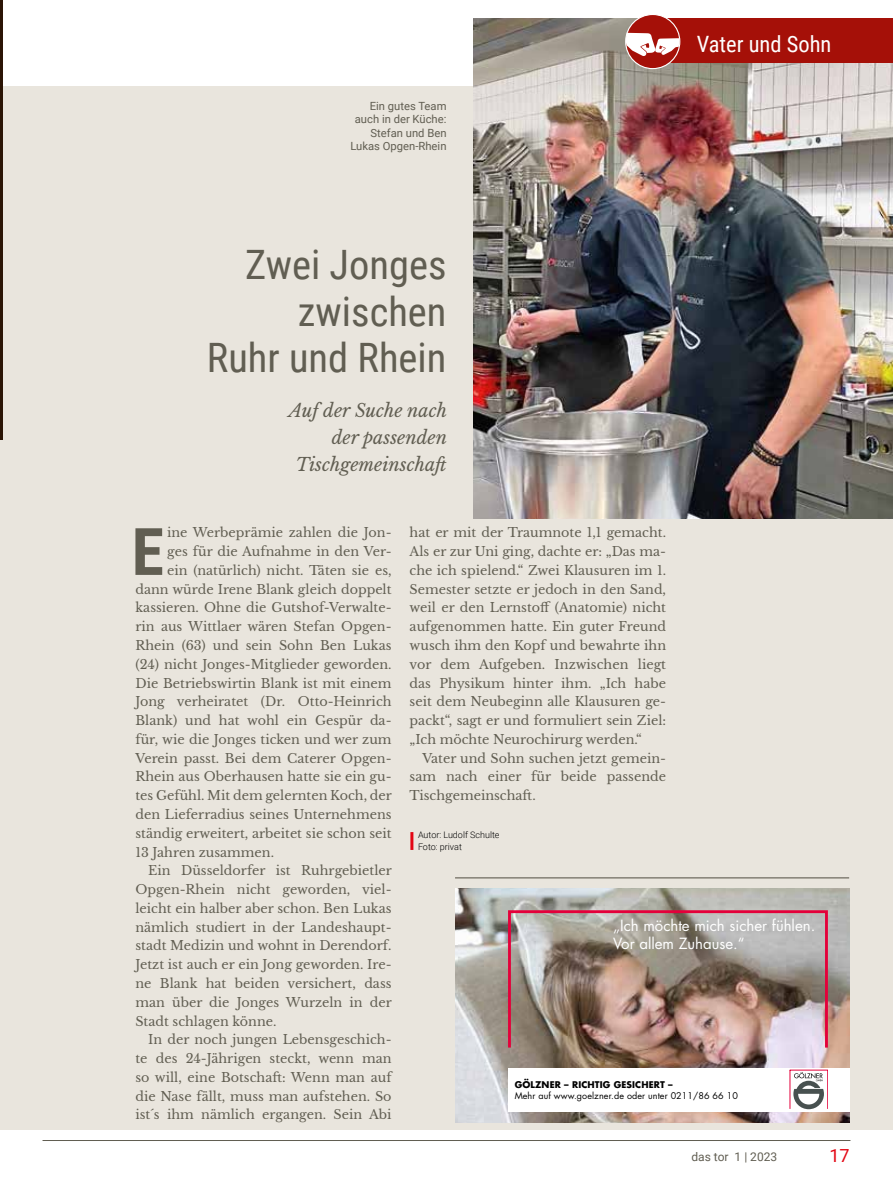
<style>
.page{position:relative;width:893px;height:1191px;background:#fff}
.page>*{position:absolute;margin:0;border:0;box-sizing:border-box;transform-origin:0 0}
.t1{font:700 65.55px "Roboto Condensed";color:#615e52}
.t2{font:40.5px/46.5px "Roboto Condensed";color:#615e52;text-align:right}
.t3{font:22.5px "Roboto Condensed";color:#fff}
.t4{font:italic 18px/27px "Libre Baskerville";color:#615e52;text-align:right}
.t5{font:18px "Roboto";color:#e30613}
.t6{font:15px/18px "Futura";color:#fff}
.t7{font:12.75px/18.8px "Libre Baskerville";color:#615e52;text-align:justify}
.t8{font:12px "Roboto";color:#615e52}
.t9{font:11.25px/13.5px "Roboto";color:#615e52;text-align:right}
.t10{font:9px "Futura";letter-spacing:.01em;color:#000}
.t11{font:300 9px/12px "Roboto";color:#000}
.t12{font:700 9px "Futura";letter-spacing:.015em;color:#000}
</style>
<div class="page">
<div style="left:0;top:87px;width:893px;height:1043px;background:#e9e5dd"></div>
<hr style="left:410px;top:832px;width:3px;height:18px;background:#e30613">
<hr style="left:43px;top:1140px;width:807px;height:1px;background:#615e52">
<img style="left:473px;top:18px;width:420px;height:500px">
<hr style="left:455px;top:877px;width:394px;height:1px;background:#615e52">
<hr style="left:0;top:0;width:2px;height:439px;background:#2b1405">
<img style="left:456px;top:889px;width:393px;height:234px">
<div style="left:508px;top:910px;width:320px;height:139px;border:3px solid #e4003a"></div>
<div style="left:508px;top:1067px;width:341px;height:44px;background:#fff"></div>
<hr style="left:827px;top:1070px;width:1px;height:39px;background:#e4003a">
<hr style="left:790px;top:1070px;width:1px;height:38px;background:#e4003a">
<hr style="left:790px;top:1070px;width:38px;height:1px;background:#e4003a">
<svg style="left:793px;top:1072px;width:31px;height:37px"></svg>
<div style="left:653px;top:19px;width:240px;height:44px;background:#a51008"></div>
<svg style="left:625px;top:14px;width:55px;height:55px"></svg>
<p class="t9" style="left:350px;top:99px;width:98px">Ein gutes Team auch in der Küche:<br>Stefan und Ben<br>Lukas Opgen-Rhein</p>
<h2 class="t2" style="left:207px;top:240px;width:241px">Zwei Jonges zwischen<br>Ruhr und Rhein</h2>
<h3 class="t4" style="left:289px;top:397px;width:163px">Auf der Suche nach der passenden<br>Tischgemeinschaft</h3>
<h3 class="t3" style="left:697px;top:28px;width:136px">Vater und Sohn</h3>
<h1 class="t1" style="left:132px;top:505px;width:34px">E</h1>
<p class="t7" style="left:167px;top:523px;width:226px">ine Werbeprämie zahlen die Jon-</p>
<p class="t7" style="left:167px;top:542px;width:226px">ges für die Aufnahme in den Ver-</p>
<p class="t7" style="left:167px;top:561px;width:226px">ein (natürlich) nicht. Täten sie es,</p>
<p class="t7" style="left:135px;top:580px;width:258px">dann würde Irene Blank gleich doppelt</p>
<p class="t7" style="left:135px;top:598px;width:258px">kassieren. Ohne die Gutshof-Verwalte-</p>
<p class="t7" style="left:135px;top:617px;width:258px">rin aus Wittlaer wären Stefan Opgen-</p>
<p class="t7" style="left:135px;top:636px;width:258px">Rhein (63) und sein Sohn Ben Lukas</p>
<p class="t7" style="left:135px;top:655px;width:258px">(24) nicht Jonges-Mitglieder geworden.</p>
<p class="t7" style="left:135px;top:673px;width:258px">Die Betriebswirtin Blank ist mit einem</p>
<p class="t7" style="left:135px;top:692px;width:258px">Jong verheiratet (Dr. Otto-Heinrich</p>
<p class="t7" style="left:135px;top:711px;width:258px">Blank) und hat wohl ein Gespür da-</p>
<p class="t7" style="left:135px;top:730px;width:258px">für, wie die Jonges ticken und wer zum</p>
<p class="t7" style="left:135px;top:748px;width:258px">Verein passt. Bei dem Caterer Opgen-</p>
<p class="t7" style="left:135px;top:767px;width:258px">Rhein aus Oberhausen hatte sie ein gu-</p>
<p class="t7" style="left:135px;top:786px;width:258px">tes Gefühl. Mit dem gelernten Koch, der</p>
<p class="t7" style="left:135px;top:805px;width:258px">den Lieferradius seines Unternehmens</p>
<p class="t7" style="left:135px;top:824px;width:258px">ständig erweitert, arbeitet sie schon seit</p>
<p class="t7" style="left:135px;top:842px;width:140px">13 Jahren zusammen.</p>
<p class="t7" style="left:148px;top:861px;width:245px">Ein Düsseldorfer ist Ruhrgebietler</p>
<p class="t7" style="left:135px;top:880px;width:258px">Opgen-Rhein nicht geworden, viel-</p>
<p class="t7" style="left:135px;top:899px;width:258px">leicht ein halber aber schon. Ben Lukas</p>
<p class="t7" style="left:135px;top:917px;width:258px">nämlich studiert in der Landeshaupt-</p>
<p class="t7" style="left:135px;top:936px;width:258px">stadt Medizin und wohnt in Derendorf.</p>
<p class="t7" style="left:135px;top:955px;width:258px">Jetzt ist auch er ein Jong geworden. Ire-</p>
<p class="t7" style="left:135px;top:974px;width:258px">ne Blank hat beiden versichert, dass</p>
<p class="t7" style="left:135px;top:992px;width:258px">man über die Jonges Wurzeln in der</p>
<p class="t7" style="left:135px;top:1011px;width:143px">Stadt schlagen könne.</p>
<p class="t7" style="left:148px;top:1030px;width:245px">In der noch jungen Lebensgeschich-</p>
<p class="t7" style="left:135px;top:1049px;width:258px">te des 24-Jährigen steckt, wenn man</p>
<p class="t7" style="left:135px;top:1068px;width:258px">so will, eine Botschaft: Wenn man auf</p>
<p class="t7" style="left:135px;top:1086px;width:258px">die Nase fällt, muss man aufstehen. So</p>
<p class="t7" style="left:135px;top:1105px;width:258px">ist´s ihm nämlich ergangen. Sein Abi</p>
<p class="t11" style="left:323px;top:1111px;width:45px">Foto: privat</p>
<p class="t7" style="left:410px;top:523px;width:258px">hat er mit der Traumnote 1,1 gemacht.<br>Als er zur Uni ging, dachte er: „Das ma&shy;che ich spielend.“ Zwei Klausuren im 1.<br>Semester setzte er jedoch in den Sand, weil er den Lernstoff (Anatomie) nicht aufgenommen hatte. Ein guter Freund wusch ihm den Kopf und bewahrte ihn vor dem Aufgeben. Inzwischen liegt das Physikum hinter ihm. „Ich habe seit dem Neubeginn alle Klausuren ge&shy;packt“, sagt er und formuliert sein Ziel: „Ich möchte Neurochirurg werden.“</p>
<p class="t7" style="left:410px;top:748px;width:258px;text-indent:13px">Vater und Sohn suchen jetzt gemein&shy;sam nach einer für beide passende Tischgemeinschaft.</p>
<p class="t11" style="left:418px;top:828px;width:83px">Autor: Ludolf Schulte<br>Foto: privat</p>
<p class="t6" style="left:613px;top:916px;width:204px">„Ich möchte mich sicher fühlen.<br>Vor allem Zuhause.“</p>
<p class="t12" style="left:515px;top:1078px;width:160px">GÖLZNER – RICHTIG GESICHERT –</p>
<p class="t10" style="left:515px;top:1089px;width:225px">Mehr auf www.goelzner.de oder unter 0211/86 66 10</p>
<p class="t8" style="left:691px;top:1148px;width:87px">das tor 1 | 2023</p>
<h3 class="t5" style="left:829px;top:1142px;width:22px">17</h3>
</div>
